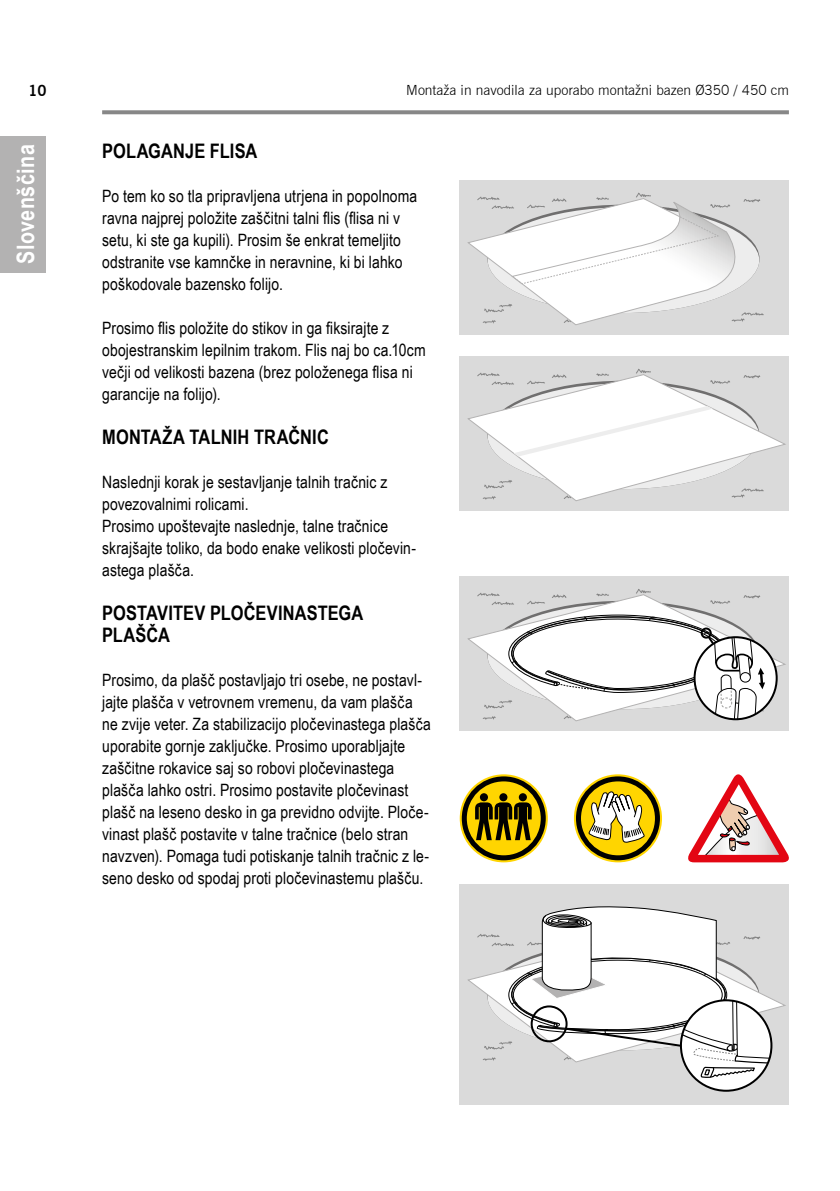
<style>
.page{position:relative;width:840px;height:1191px;background:#fff}
.page>*{position:absolute;margin:0;border:0;box-sizing:border-box;transform-origin:0 0}
.t1{font:700 24px "Arial Narrow";letter-spacing:.02em;color:#fff}
.t2{font:700 20px/22px "Arial Narrow";letter-spacing:.005em;color:#000}
.t3{font:17px/22px "Arial Narrow";letter-spacing:.01em;color:#000}
.t4{font:700 15px "News Gothic BT";color:#000}
.t5{font:300 14px "News Gothic BT";color:#000}
</style>
<div class="page">
<svg style="left:102px;top:110px;width:686px;height:4px;background:#8f8f8f"></svg>
<div style="left:0;top:136px;width:45px;height:136px;background:#b3b2b2"></div>
<div style="left:459px;top:180px;width:329px;height:154px;background:#dadada"></div>
<div style="left:459px;top:356px;width:329px;height:154px;background:#dadada"></div>
<svg style="left:467px;top:416px;width:319px;height:76px"></svg>
<svg style="left:467px;top:193px;width:296px;height:132px"></svg>
<svg style="left:476px;top:369px;width:287px;height:132px"></svg>
<div style="left:459px;top:576px;width:329px;height:154px;background:#dadada"></div>
<svg style="left:467px;top:636px;width:319px;height:73px"></svg>
<div style="left:694px;top:637px;width:82px;height:82px;background:#fff;border-radius:50%"></div>
<svg style="left:476px;top:589px;width:288px;height:132px"></svg>
<svg style="left:573px;top:774px;width:88px;height:88px;background:#bb9e0a"></svg>
<svg style="left:587px;top:791px;width:58px;height:52px"></svg>
<div style="left:575px;top:776px;width:84px;height:84px;border:5px solid #000;border-radius:50%"></div>
<svg style="left:688px;top:774px;width:101px;height:89px"></svg>
<svg style="left:459px;top:774px;width:88px;height:88px;background:#c2a40a"></svg>
<div style="left:461px;top:776px;width:84px;height:84px;border:5px solid #000;border-radius:50%"></div>
<svg style="left:467px;top:793px;width:71px;height:47px;background:#7d6800"></svg>
<div style="left:459px;top:884px;width:329px;height:220px;background:#dadada"></div>
<div style="left:680px;top:1000px;width:91px;height:90px;background:#fff;border-radius:50%"></div>
<svg style="left:476px;top:906px;width:295px;height:173px"></svg>
<p class="t4" style="left:28px;top:82px;width:20px">10</p>
<p class="t5" style="left:406px;top:82px;width:384px">Montaža in navodila za uporabo montažni bazen Ø350 / 450 cm</p>
<h1 class="t1" style="left:7px;top:264px;width:121px;rotate:-90deg">Slovenščina</h1>
<p class="t2" style="left:102px;top:139px;width:157px">POLAGANJE FLISA</p>
<p class="t3" style="left:102px;top:184px;width:316px">Po tem ko so tla pripravljena utrjena in popolnoma ravna najprej položite zaščitni talni flis (flisa ni v setu, ki ste ga kupili). Prosim še enkrat temeljito odstranite vse kamnčke in neravnine, ki bi lahko poškodovale bazensko folijo.</p>
<p class="t3" style="left:102px;top:316px;width:325px">Prosimo flis položite do stikov in ga fiksirajte z obojestranskim lepilnim trakom. Flis naj bo ca.10cm večji od velikosti bazena (brez položenega flisa ni garancije na folijo).</p>
<p class="t2" style="left:102px;top:425px;width:228px">MONTAŽA TALNIH TRAČNIC</p>
<p class="t3" style="left:102px;top:470px;width:315px">Naslednji korak je sestavljanje talnih tračnic z povezovalnimi rolicami.<br>Prosimo upoštevajte naslednje, talne tračnice skrajšajte toliko, da bodo enake velikosti pločevin&shy;astega plašča.</p>
<p class="t2" style="left:102px;top:601px;width:262px">POSTAVITEV PLOČEVINASTEGA<br>PLAŠČA</p>
<p class="t3" style="left:102px;top:668px;width:330px">Prosimo, da plašč postavljajo tri osebe, ne postavl&shy;jajte plašča v vetrovnem vremenu, da vam plašča ne zvije veter. Za stabilizacijo pločevinastega plašča uporabite gornje zaključke. Prosimo uporabljajte zaščitne rokavice saj so robovi pločevinastega plašča lahko ostri. Prosimo postavite pločevinast plašč na leseno desko in ga previdno odvijte. Ploče&shy;vinast plašč postavite v talne tračnice (belo stran navzven). Pomaga tudi potiskanje talnih tračnic z le&shy;seno desko od spodaj proti pločevinastemu plašču.</p>
</div>
